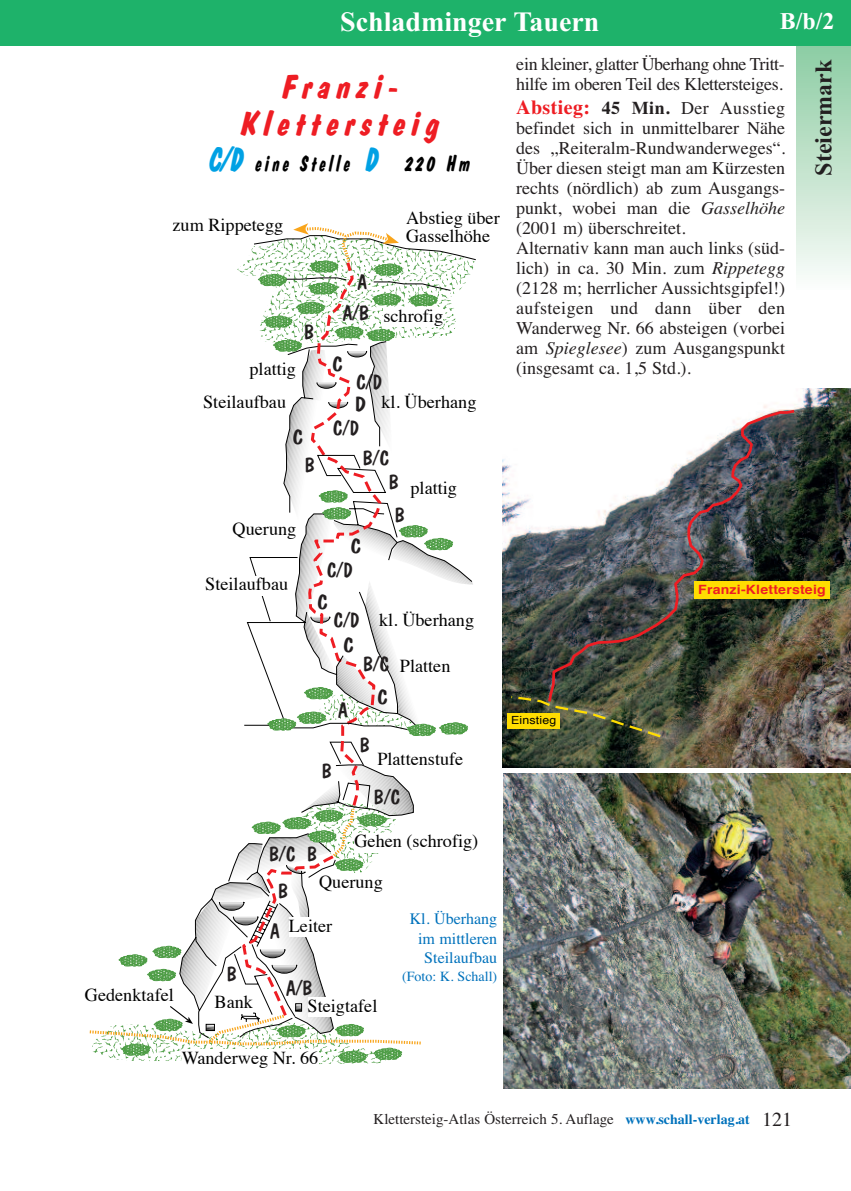
<style>
.page{position:relative;width:851px;height:1191px;background:#fff}
.page>*{position:absolute;margin:0;border:0;box-sizing:border-box;transform-origin:0 0}
.t1{font:italic 700 33.8px/36.4px "Dom Casual";letter-spacing:.145em;color:#ee1d23;text-align:center}
.t2{font:700 28px "Times New Roman";color:#fff}
.t3{font:700 24px "Times New Roman";color:#231f20}
.t4{font:700 24px "Times New Roman";color:#fff}
.t5{font:italic 700 22.2px "Dom Casual";letter-spacing:.145em;color:#000;scale:.8 1}
.t6{font:20.8px "Dom Casual";color:#231f20}
.t7{font:20.8px "Dom Casual";color:#231f20;scale:1.1 1}
.t8{font:20.8px "Dom Casual";color:#231f20;scale:1.2 1}
.t9{font:18.2px/18.2px "Times";color:#000}
.t10{font:18px/20px "Times";color:#231f20}
.t11{font:18px/20px "Times";letter-spacing:-.025em;color:#231f20}
.t12{font:16px/19.2px "Times";color:#0072bc;text-align:right}
.t13{font:15px "Times";color:#231f20}
.t14{font:14px "Times";color:#0072bc}
.t15{font:700 12.8px "Helvetica";letter-spacing:.015em;color:#ee1d23;scale:1.1 1}
.t16{font:11.2px "Helvetica";letter-spacing:.015em;color:#000;scale:1.1 1}
.s1{font-size:33.8px;color:#00a1e4}
.s2{font-weight:700;font-size:20px;color:#ee1d23}
.s3{font-weight:700}
.s4{font-style:italic}
.s5{font-weight:700;font-size:14px;color:#0072bc}
.s6{font-size:20px}
</style>
<div class="page">
<svg style="left:89px;top:223px;width:387px;height:841px"></svg>
<div style="left:795px;top:34px;width:55px;height:255px;background:linear-gradient(to bottom,#87ca9e,#fbfcfa)"></div>
<div style="left:0;top:0;width:850px;height:45px;background:#1eb26a"></div>
<img style="left:503px;top:388px;width:347px;height:379px">
<div style="left:694px;top:581px;width:135px;height:18px;background:#ffdd01"></div>
<div style="left:507px;top:713px;width:53px;height:15px;background:#ffdd01"></div>
<img style="left:546px;top:408px;width:251px;height:296px">
<img style="left:509px;top:694px;width:154px;height:45px">
<img style="left:503px;top:773px;width:347px;height:316px">
<h2 class="t2" style="left:340px;top:5px;width:261px">Schladminger Tauern</h2>
<h3 class="t4" style="left:779px;top:7px;width:56px">B/b/2</h3>
<h1 class="t1" style="left:238px;top:68px;width:202px">Franzi-<br>Klettersteig</h1>
<p class="t5" style="left:207px;top:150px;width:329px"><span class="s1">C/D</span> eine Stelle <span class="s1">D</span> 220 Hm</p>
<p class="t9" style="left:172px;top:217px;width:112px">zum Rippetegg</p>
<p class="t9" style="left:249px;top:361px;width:48px">plattig</p>
<p class="t9" style="left:203px;top:395px;width:84px">Steilaufbau</p>
<p class="t6" style="left:303px;top:324px;width:13px">B</p>
<p class="t8" style="left:292px;top:429px;width:11px">C</p>
<p class="t6" style="left:304px;top:457px;width:13px">B</p>
<p class="t9" style="left:232px;top:522px;width:65px">Querung</p>
<p class="t9" style="left:205px;top:577px;width:84px">Steilaufbau</p>
<p class="t6" style="left:357px;top:274px;width:12px">A</p>
<p class="t6" style="left:342px;top:305px;width:29px">A/B</p>
<p class="t8" style="left:332px;top:356px;width:11px">C</p>
<p class="t9" style="left:406px;top:210px;width:95px">Abstieg über<br>Gasselhöhe</p>
<p class="t9" style="left:383px;top:308px;width:61px">schrofig</p>
<p class="t7" style="left:355px;top:374px;width:26px">C/D</p>
<p class="t8" style="left:354px;top:397px;width:12px">D</p>
<p class="t7" style="left:332px;top:420px;width:26px">C/D</p>
<p class="t9" style="left:381px;top:395px;width:97px">kl. Überhang</p>
<p class="t6" style="left:362px;top:450px;width:29px">B/C</p>
<p class="t6" style="left:388px;top:474px;width:13px">B</p>
<p class="t9" style="left:410px;top:480px;width:48px">plattig</p>
<p class="t8" style="left:350px;top:538px;width:11px">C</p>
<p class="t7" style="left:326px;top:562px;width:26px">C/D</p>
<p class="t6" style="left:394px;top:507px;width:13px">B</p>
<p class="t8" style="left:317px;top:594px;width:11px">C</p>
<p class="t7" style="left:333px;top:612px;width:26px">C/D</p>
<p class="t8" style="left:343px;top:637px;width:11px">C</p>
<p class="t9" style="left:379px;top:612px;width:97px">kl. Überhang</p>
<p class="t9" style="left:85px;top:987px;width:90px">Gedenktafel</p>
<p class="t6" style="left:338px;top:702px;width:12px">A</p>
<p class="t6" style="left:321px;top:763px;width:13px">B</p>
<p class="t6" style="left:362px;top:656px;width:29px">B/C</p>
<p class="t8" style="left:377px;top:689px;width:11px">C</p>
<p class="t9" style="left:400px;top:658px;width:52px">Platten</p>
<p class="t6" style="left:359px;top:737px;width:13px">B</p>
<p class="t9" style="left:377px;top:751px;width:87px">Plattenstufe</p>
<p class="t6" style="left:373px;top:789px;width:29px">B/C</p>
<p class="t9" style="left:354px;top:834px;width:125px">Gehen (schrofig)</p>
<p class="t9" style="left:319px;top:874px;width:65px">Querung</p>
<p class="t9" style="left:289px;top:918px;width:45px">Leiter</p>
<p class="t6" style="left:268px;top:846px;width:29px">B/C</p>
<p class="t6" style="left:306px;top:846px;width:13px">B</p>
<p class="t6" style="left:277px;top:882px;width:13px">B</p>
<p class="t12" style="left:409px;top:909px;width:89px">Kl. Überhang im mittleren<br>Steilaufbau</p>
<p class="t14" style="left:402px;top:967px;width:97px">(Foto: K. Schall)</p>
<p class="t6" style="left:270px;top:922px;width:12px">A</p>
<p class="t6" style="left:226px;top:966px;width:13px">B</p>
<p class="t6" style="left:285px;top:980px;width:29px">A/B</p>
<p class="t9" style="left:214px;top:994px;width:40px">Bank</p>
<p class="t9" style="left:307px;top:998px;width:71px">Steigtafel</p>
<p class="t11" style="left:516px;top:53px;width:270px">ein kleiner, glatter Überhang ohne Tritt&shy;hilfe im oberen Teil des Klettersteiges.</p>
<p class="t10" style="left:516px;top:97px;width:270px"><span class="s2">Abstieg:</span> <span class="s3">45 Min.</span> Der Ausstieg befindet sich in unmittelbarer Nähe des „Reiteralm-Rundwanderweges“.<br>Über diesen steigt man am Kürzesten rechts (nördlich) ab zum Ausgangs&shy;punkt, wobei man die <span class="s4">Gasselhöhe </span>(2001 m) überschreitet.<br>Alternativ kann man auch links (süd&shy;lich) in ca. 30 Min. zum <span class="s4">Rippetegg </span>(2128 m; herrlicher Aussichtsgipfel!) aufsteigen und dann über den Wanderweg Nr. 66 absteigen (vorbei am <span class="s4">Spieglesee</span>) zum Ausgangspunkt (insgesamt ca. 1,5 Std.).</p>
<h3 class="t3" style="left:808px;top:175px;width:118px;rotate:-90deg">Steiermark</h3>
<p class="t16" style="left:511px;top:715px;width:43px">Einstieg</p>
<p class="t15" style="left:698px;top:584px;width:117px">Franzi-Klettersteig</p>
<p class="t9" style="left:182px;top:1050px;width:138px">Wanderweg Nr. 66</p>
<p class="t13" style="left:373px;top:1110px;width:420px">Klettersteig-Atlas Österreich 5. Auflage <span class="s5">www.schall-verlag.at</span> <span class="s6">121</span></p>
</div>
